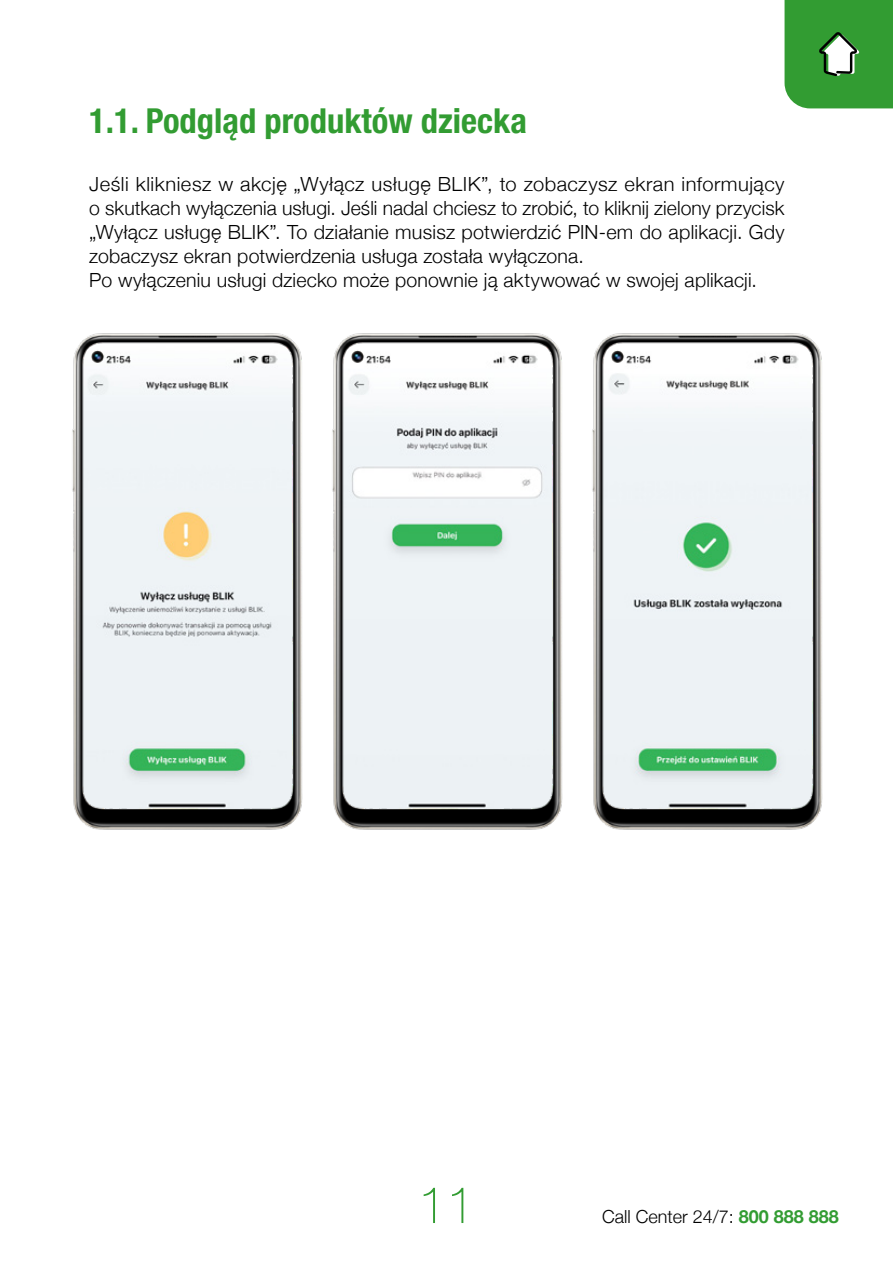
<style>
.page{position:relative;width:893px;height:1263px;background:#fff}
.page>*{position:absolute;margin:0;border:0;box-sizing:border-box;transform-origin:0 0}
.t1{font:100 51px "Helvetica Neue";color:#329c32}
.t2{font:700 condensed 34.5px "Helvetica Neue LT Pro";color:#329c32}
.t3{font:300 19.5px/24px "Helvetica Neue";letter-spacing:.01em;color:#000}
.t4{font:300 18px "Helvetica Neue";color:#000}
.s1{font-weight:700;color:#329c32}
</style>
<div class="page">
<img style="left:72px;top:333px;width:231px;height:497px">
<img style="left:332px;top:333px;width:231px;height:497px">
<img style="left:592px;top:333px;width:231px;height:497px">
<svg style="left:784px;top:0;width:109px;height:108px"></svg>
<h2 class="t2" style="left:89px;top:100px;width:439px">1.1. Podgląd produktów dziecka</h2>
<p class="t3" style="left:89px;top:171px;width:697px">Jeśli klikniesz w akcję „Wyłącz usługę BLIK”, to zobaczysz ekran informujący o skutkach wyłączenia usługi. Jeśli nadal chciesz to zrobić, to kliknij zielony przycisk „Wyłącz usługę BLIK”. To działanie musisz potwierdzić PIN-em do aplikacji. Gdy zobaczysz ekran potwierdzenia usługa została wyłączona.<br>Po wyłączeniu usługi dziecko może ponownie ją aktywować w swojej aplikacji.</p>
<h1 class="t1" style="left:418px;top:1166px;width:58px">11</h1>
<p class="t4" style="left:602px;top:1202px;width:238px">Call Center 24/7: <span class="s1">800 888 888</span></p>
</div>
